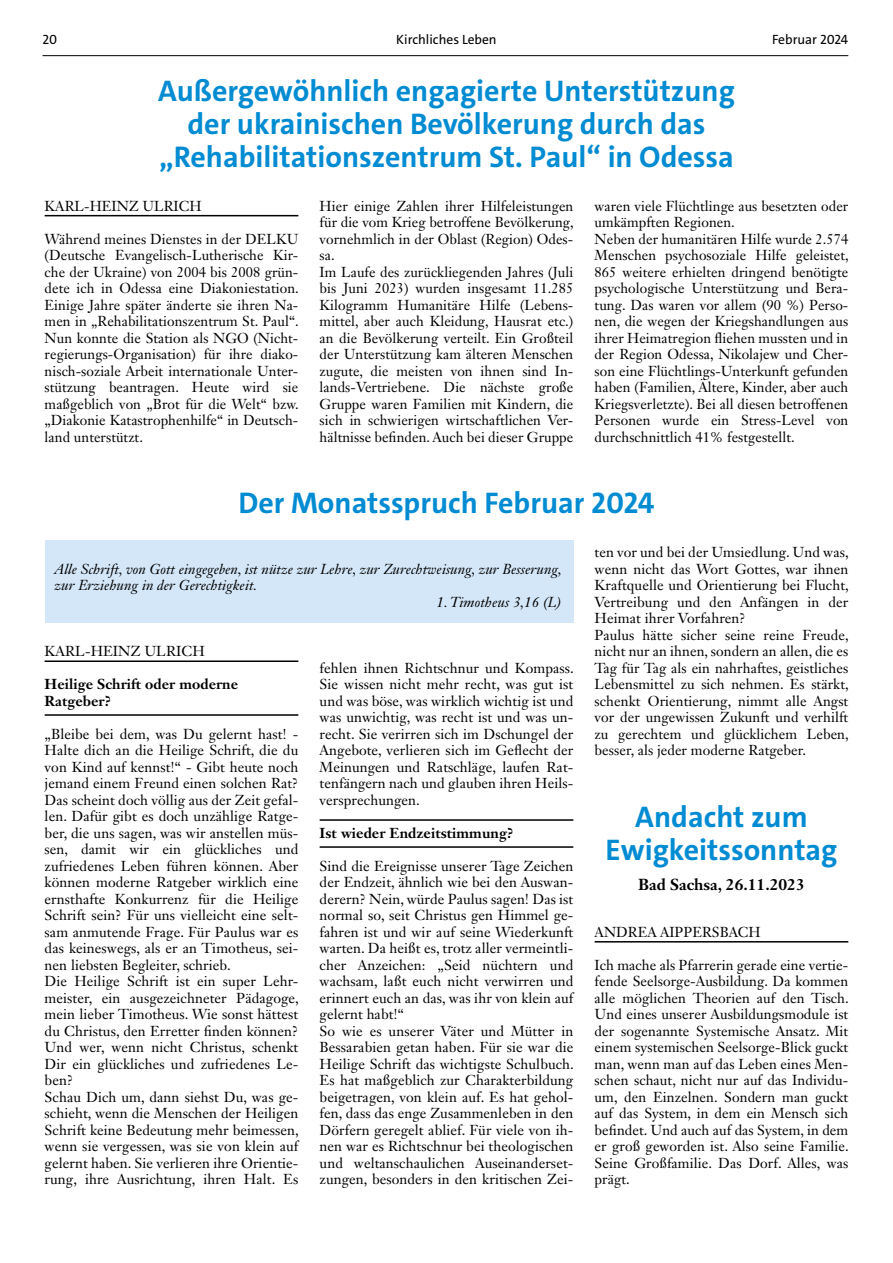
<style>
.page{position:relative;width:893px;height:1263px;background:#fff}
.page>*{position:absolute;margin:0;border:0;box-sizing:border-box;transform-origin:0 0}
.t1{font:700 30px/33px "The Sans";color:#008bd2;text-align:center}
.t2{font:700 15.75px "Janson Text LT Std";color:#000}
.t3{font:14.25px/16.5px "Janson Text LT Std";letter-spacing:.005em;color:#000}
.t4{font:italic 14.25px/16.5px "Janson Text LT Std";letter-spacing:.005em;color:#000}
.t5{font:700 14.25px/16.5px "Janson Text LT Std";letter-spacing:.005em;color:#000}
.t6{font:13.5px "The Sans";color:#000}
</style>
<div class="page">
<hr style="left:43px;top:55px;width:805px;height:1px;background:#000">
<div style="left:45px;top:541px;width:528px;height:82px;background:#d4e7f8"></div>
<hr style="left:45px;top:660px;width:253px;height:2px;background:#000">
<hr style="left:45px;top:714px;width:253px;height:2px;background:#000">
<hr style="left:320px;top:819px;width:253px;height:2px;background:#000">
<hr style="left:320px;top:846px;width:253px;height:2px;background:#000">
<hr style="left:45px;top:215px;width:253px;height:1px;background:#000">
<hr style="left:595px;top:941px;width:253px;height:1px;background:#000">
<p class="t6" style="left:43px;top:31px;width:16px">20</p>
<p class="t6" style="left:396px;top:31px;width:102px">Kirchliches Leben</p>
<p class="t6" style="left:772px;top:31px;width:78px">Februar 2024</p>
<h1 class="t1" style="left:158px;top:74px;width:578px">Außergewöhnlich engagierte Unterstützung der ukrainischen Bevölkerung durch das „Rehabilitationszentrum St. Paul“ in Odessa</h1>
<p class="t3" style="left:45px;top:197px;width:159px">KARL-HEINZ ULRICH</p>
<p class="t3" style="left:45px;top:230px;width:256px;text-align:justify">Während meines Dienstes in der DELKU (Deutsche Evangelisch-Lutherische Kir&shy;che der Ukraine) von 2004 bis 2008 grün&shy;dete ich in Odessa eine Diakoniestation.<br>Einige Jahre später änderte sie ihren Na&shy;men in „Rehabilitationszentrum St. Paul“.<br>Nun konnte die Station als NGO (Nicht&shy;regierungs-Organisation) für ihre diako&shy;nisch-soziale Arbeit internationale Unter&shy;stützung beantragen. Heute wird sie maßgeblich von „Brot für die Welt“ bzw. „Diakonie Katastrophenhilfe“ in Deutsch&shy;land unterstützt.</p>
<p class="t3" style="left:320px;top:197px;width:256px">Hier einige Zahlen ihrer Hilfeleistungen für die vom Krieg betroffene Bevölkerung, vornehmlich in der Oblast (Region) Odes&shy;sa.<br>Im Laufe des zurückliegenden Jahres (Juli bis Juni 2023) wurden insgesamt 11.285<br>Kilogramm Humanitäre Hilfe (Lebens&shy;mittel, aber auch Kleidung, Hausrat etc.) an die Bevölkerung verteilt. Ein Großteil der Unterstützung kam älteren Menschen zugute, die meisten von ihnen sind In&shy;lands-Vertriebene. Die nächste große Gruppe waren Familien mit Kindern, die sich in schwierigen wirtschaftlichen Ver&shy;hältnisse befinden. Auch bei dieser Gruppe</p>
<p class="t3" style="left:595px;top:197px;width:256px">waren viele Flüchtlinge aus besetzten oder umkämpften Regionen.<br>Neben der humanitären Hilfe wurde 2.574<br>Menschen psychosoziale Hilfe geleistet, 865 weitere erhielten dringend benötigte psychologische Unterstützung und Bera&shy;tung. Das waren vor allem (90 %) Perso&shy;nen, die wegen der Kriegshandlungen aus ihrer Heimatregion fliehen mussten und in der Region Odessa, Nikolajew und Cher&shy;son eine Flüchtlings-Unterkunft gefunden haben (Familien, Ältere, Kinder, aber auch Kriegsverletzte). Bei all diesen betroffenen Personen wurde ein Stress-Level von durchschnittlich 41% festgestellt.</p>
<h1 class="t1" style="left:238px;top:487px;width:418px">Der Monatsspruch Februar 2024</h1>
<p class="t4" style="left:55px;top:561px;width:509px">Alle Schrift, von Gott eingegeben, ist nütze zur Lehre, zur Zurechtweisung, zur Besserung, zur Erziehung in der Gerechtigkeit.</p>
<p class="t4" style="left:437px;top:594px;width:126px">1. Timotheus 3,16 (L)</p>
<p class="t3" style="left:45px;top:643px;width:162px">KARL-HEINZ ULRICH</p>
<p class="t5" style="left:45px;top:676px;width:195px">Heilige Schrift oder moderne<br>Ratgeber?</p>
<p class="t3" style="left:45px;top:725px;width:256px">„Bleibe bei dem, was Du gelernt hast! - Halte dich an die Heilige Schrift, die du von Kind auf kennst!“ - Gibt heute noch jemand einem Freund einen solchen Rat?<br>Das scheint doch völlig aus der Zeit gefal&shy;len. Dafür gibt es doch unzählige Ratge&shy;ber, die uns sagen, was wir anstellen müs&shy;sen, damit wir ein glückliches und zufriedenes Leben führen können. Aber können moderne Ratgeber wirklich eine ernsthafte Konkurrenz für die Heilige Schrift sein? Für uns vielleicht eine selt&shy;sam anmutende Frage. Für Paulus war es das keineswegs, als er an Timotheus, sei&shy;nen liebsten Begleiter, schrieb.<br>Die Heilige Schrift ist ein super Lehr&shy;meister, ein ausgezeichneter Pädagoge, mein lieber Timotheus. Wie sonst hättest du Christus, den Erretter finden können?<br>Und wer, wenn nicht Christus, schenkt Dir ein glückliches und zufriedenes Le&shy;ben?<br>Schau Dich um, dann siehst Du, was ge&shy;schieht, wenn die Menschen der Heiligen Schrift keine Bedeutung mehr beimessen, wenn sie vergessen, was sie von klein auf gelernt haben. Sie verlieren ihre Orientie&shy;rung, ihre Ausrichtung, ihren Halt. Es</p>
<p class="t3" style="left:320px;top:659px;width:256px;text-align:justify">fehlen ihnen Richtschnur und Kompass.<br>Sie wissen nicht mehr recht, was gut ist und was böse, was wirklich wichtig ist und was unwichtig, was recht ist und was un&shy;recht. Sie verirren sich im Dschungel der Angebote, verlieren sich im Geflecht der Meinungen und Ratschläge, laufen Rat&shy;tenfängern nach und glauben ihren Heils&shy;versprechungen.</p>
<p class="t5" style="left:320px;top:824px;width:195px">Ist wieder Endzeitstimmung?</p>
<p class="t3" style="left:320px;top:857px;width:256px">Sind die Ereignisse unserer Tage Zeichen der Endzeit, ähnlich wie bei den Auswan&shy;derern? Nein, würde Paulus sagen! Das ist normal so, seit Christus gen Himmel ge&shy;fahren ist und wir auf seine Wiederkunft warten. Da heißt es, trotz aller vermeintli&shy;cher Anzeichen: „Seid nüchtern und wachsam, laßt euch nicht verwirren und erinnert euch an das, was ihr von klein auf gelernt habt!“<br>So wie es unserer Väter und Mütter in Bessarabien getan haben. Für sie war die Heilige Schrift das wichtigste Schulbuch.<br>Es hat maßgeblich zur Charakterbildung beigetragen, von klein auf. Es hat gehol&shy;fen, dass das enge Zusammenleben in den Dörfern geregelt ablief. Für viele von ih&shy;nen war es Richtschnur bei theologischen und weltanschaulichen Auseinanderset&shy;zungen, besonders in den kritischen Zei-</p>
<p class="t3" style="left:595px;top:544px;width:256px">ten vor und bei der Umsiedlung. Und was, wenn nicht das Wort Gottes, war ihnen Kraftquelle und Orientierung bei Flucht, Vertreibung und den Anfängen in der Heimat ihrer Vorfahren?<br>Paulus hätte sicher seine reine Freude, nicht nur an ihnen, sondern an allen, die es Tag für Tag als ein nahrhaftes, geistliches Lebensmittel zu sich nehmen. Es stärkt, schenkt Orientierung, nimmt alle Angst vor der ungewissen Zukunft und verhilft zu gerechtem und glücklichem Leben, besser, als jeder moderne Ratgeber.</p>
<h1 class="t1" style="left:605px;top:800px;width:233px">Andacht zum<br>Ewigkeitssonntag</h1>
<p class="t2" style="left:638px;top:874px;width:168px">Bad Sachsa, 26.11.2023</p>
<p class="t3" style="left:595px;top:923px;width:168px">ANDREA AIPPERSBACH</p>
<p class="t3" style="left:595px;top:956px;width:256px;text-align:justify">Ich mache als Pfarrerin gerade eine vertie&shy;fende Seelsorge-Ausbildung. Da kommen alle möglichen Theorien auf den Tisch.<br>Und eines unserer Ausbildungsmodule ist der sogenannte Systemische Ansatz. Mit einem systemischen Seelsorge-Blick guckt man, wenn man auf das Leben eines Men&shy;schen schaut, nicht nur auf das Individu&shy;um, den Einzelnen. Sondern man guckt auf das System, in dem ein Mensch sich befindet. Und auch auf das System, in dem er groß geworden ist. Also seine Familie.<br>Seine Großfamilie. Das Dorf. Alles, was prägt.</p>
</div>
